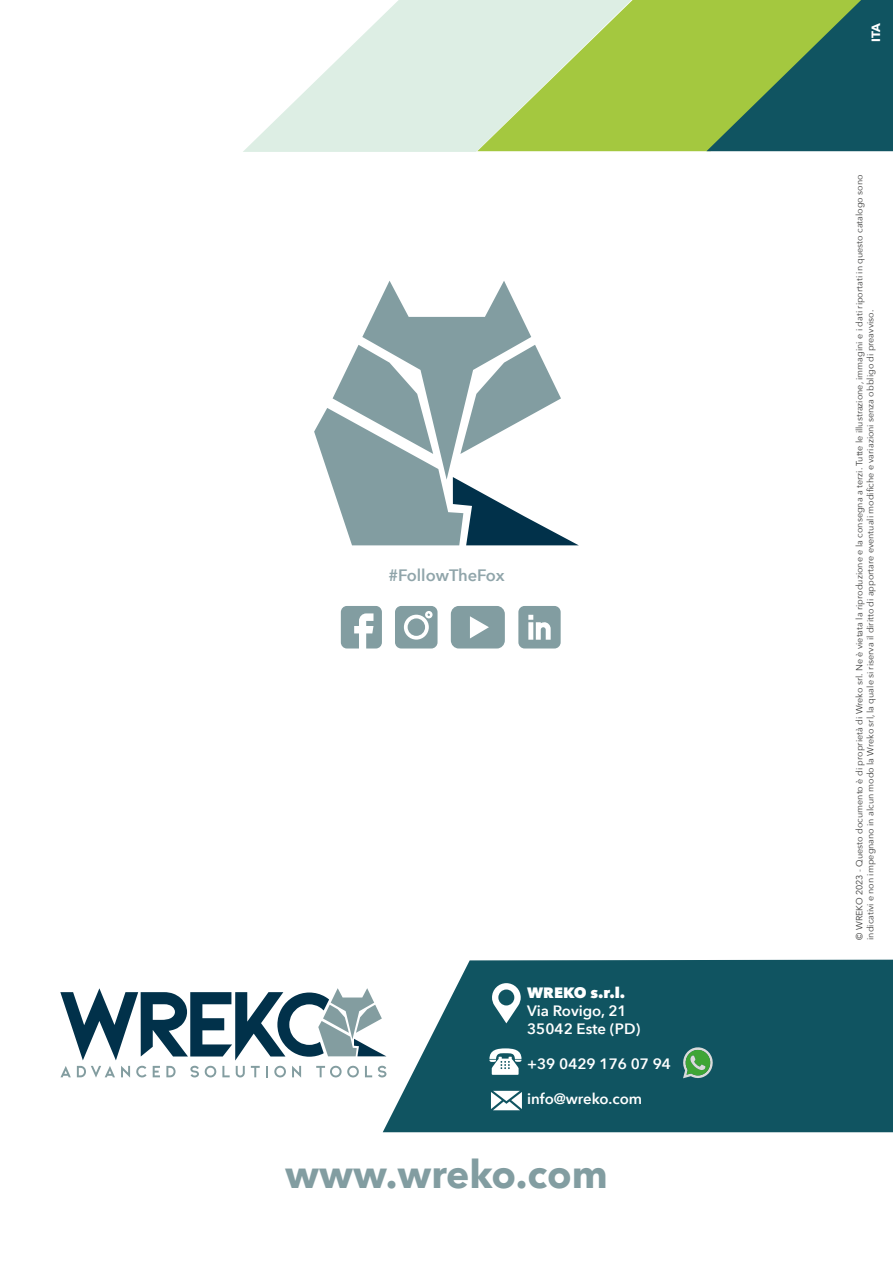
<style>
.page{position:relative;width:893px;height:1263px;background:#fff}
.page>*{position:absolute;margin:0;border:0;box-sizing:border-box;transform-origin:0 0}
.t1{font:700 39px "Avenir Next";color:#829da1}
.t2{font:600 16.5px "Avenir Next";color:#90a5aa}
.t3{font:600 15px/18px "Avenir Next";color:#fff}
.t4{font:800 15px "Avenir Next";color:#fff}
.t5{font:700 12px "Avenir Next";color:#fff}
.t6{font:9px/10.8px "Avenir Next";color:#3c3c3b}
</style>
<div class="page">
<svg style="left:243px;top:0;width:388px;height:152px;fill:#ddeee4"></svg>
<svg style="left:477px;top:0;width:229px;height:151px;background:#b7d577"></svg>
<svg style="left:706px;top:0;width:187px;height:151px;background:#4d8452"></svg>
<svg style="left:341px;top:606px;width:41px;height:42px"></svg>
<svg style="left:395px;top:606px;width:43px;height:42px"></svg>
<div style="left:408px;top:618px;width:17px;height:18px;background:#829da1;border-radius:50%"></div>
<svg style="left:451px;top:606px;width:54px;height:42px;background:#90a8ab"></svg>
<svg style="left:518px;top:606px;width:43px;height:42px;background:#9ab0b3"></svg>
<svg style="left:314px;top:281px;width:264px;height:264px"></svg>
<svg style="left:60px;top:988px;width:323px;height:72px"></svg>
<svg style="left:60px;top:1066px;width:11px;height:11px"></svg>
<svg style="left:77px;top:1066px;width:38px;height:11px"></svg>
<svg style="left:121px;top:1066px;width:9px;height:11px"></svg>
<svg style="left:136px;top:1066px;width:11px;height:11px"></svg>
<svg style="left:153px;top:1066px;width:7px;height:11px"></svg>
<svg style="left:166px;top:1066px;width:10px;height:11px"></svg>
<svg style="left:190px;top:1066px;width:9px;height:11px"></svg>
<svg style="left:205px;top:1066px;width:11px;height:11px"></svg>
<svg style="left:222px;top:1066px;width:8px;height:11px"></svg>
<svg style="left:236px;top:1066px;width:9px;height:11px"></svg>
<svg style="left:251px;top:1066px;width:9px;height:11px"></svg>
<svg style="left:266px;top:1066px;width:2px;height:11px"></svg>
<svg style="left:274px;top:1066px;width:12px;height:11px"></svg>
<svg style="left:292px;top:1066px;width:9px;height:11px"></svg>
<svg style="left:316px;top:1066px;width:43px;height:11px"></svg>
<svg style="left:365px;top:1066px;width:7px;height:11px"></svg>
<svg style="left:378px;top:1066px;width:5px;height:11px"></svg>
<svg style="left:383px;top:960px;width:510px;height:172px;background:#25636f"></svg>
<svg style="left:491px;top:1091px;width:31px;height:19px"></svg>
<svg style="left:492px;top:983px;width:29px;height:40px"></svg>
<svg style="left:489px;top:1048px;width:32px;height:27px"></svg>
<svg style="left:681px;top:1045px;width:33px;height:33px"></svg>
<h2 class="t2" style="left:388px;top:561px;width:118px">#FollowTheFox</h2>
<h3 class="t4" style="left:527px;top:984px;width:100px">WREKO s.r.l.</h3>
<h3 class="t3" style="left:527px;top:1002px;width:115px">Via Rovigo, 21<br>35042 Este (PD)</h3>
<h3 class="t3" style="left:527px;top:1055px;width:145px">+39 0429 176 07 94</h3>
<h3 class="t3" style="left:527px;top:1090px;width:117px">info@wreko.com</h3>
<h1 class="t1" style="left:285px;top:1141px;width:324px">www.wreko.com</h1>
<h3 class="t5" style="left:865px;top:42px;width:21px;rotate:-90deg">ITA</h3>
<p class="t6" style="left:854px;top:940px;width:767px;rotate:-90deg">© WREKO 2023 - Questo documento è di proprietà di Wreko srl. Ne è vietata la riproduzione e la consegna a terzi. Tutte le illustrazione, immagini e i dati riportati in questo catalogo sono indicativi e non impegnano in alcun modo la Wreko srl, la quale si riserva il diritto di apportare eventuali modifiche e variazioni senza obbligo di preavviso.</p>
</div>
